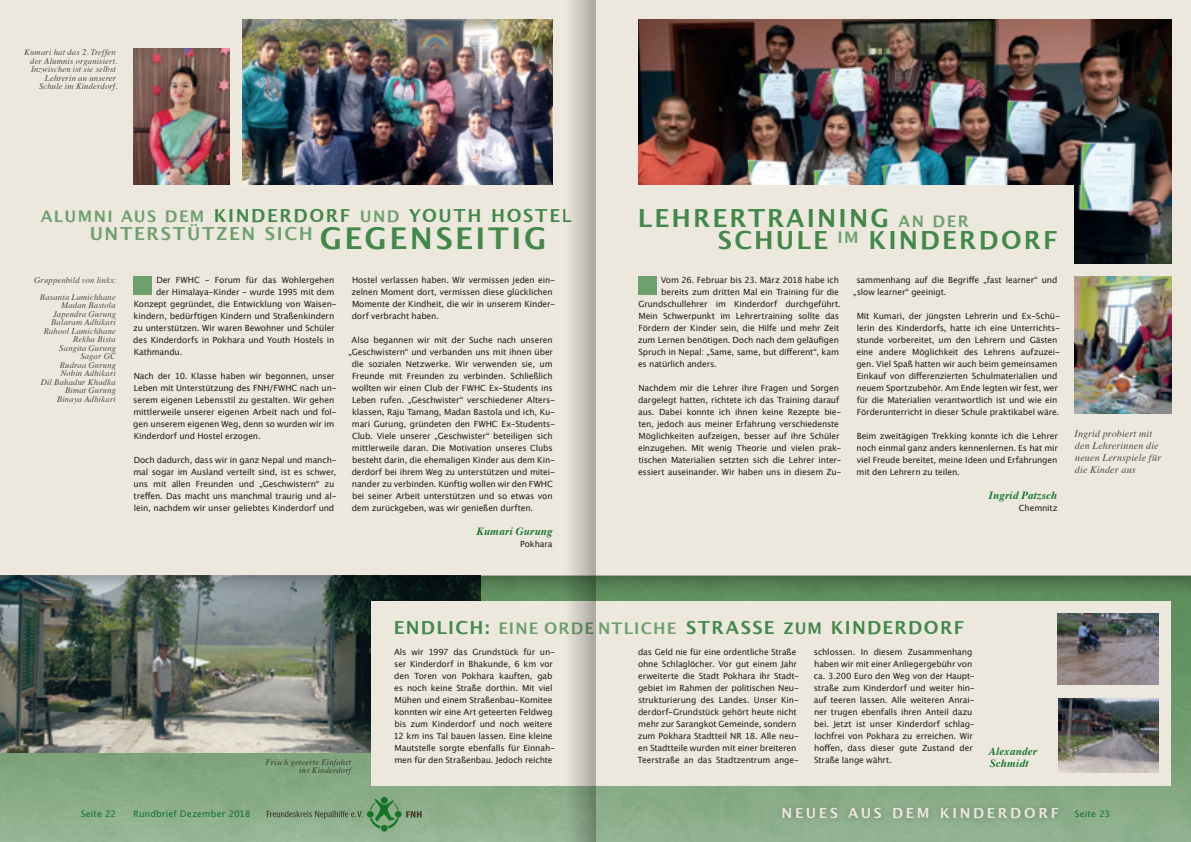
<style>
.page{position:relative;width:1191px;height:842px;background:#fff}
.page>*{position:absolute;margin:0;border:0;box-sizing:border-box;transform-origin:0 0}
.t1{font:700 25px/22px "Lucida Grande";letter-spacing:.085em;color:#42884a}
.t2{font:700 18px/18px "Lucida Grande";letter-spacing:.085em;color:#42884a}
.t3{font:700 14px "Lucida Grande";letter-spacing:.19em;color:#ece8dd}
.t4{font:italic 700 11px/12px "Times";letter-spacing:.02em;color:#127430}
.t5{font:italic 10px/12px "Times";letter-spacing:.015em;color:#231f20}
.t6{font:9px "Lucida Grande";letter-spacing:.01em;color:#127430}
.t7{font:8.5px/12px "Lucida Grande";letter-spacing:-.015em;color:#231f20}
.t8{font:italic 8.5px/8.5px "Times";letter-spacing:.025em;color:#231f20;text-align:right}
.s1{font-size:16px;color:#6e9f6e}
.s2{color:#6e9f6e}
.s3{font-size:30px}
.s4{font-size:16px}
</style>
<div class="page">
<img style="left:0;top:752px;width:565px;height:90px">
<svg style="left:595px;top:611px;width:596px;height:231px;background:#89ac87"></svg>
<svg style="left:266px;top:797px;width:156px;height:34px;background:#81a580"></svg>
<div style="left:0;top:0;width:1191px;height:575px;background:#ece8dd"></div>
<img style="left:1074px;top:184px;width:97px;height:80px">
<img style="left:0;top:611px;width:371px;height:141px">
<div style="left:371px;top:601px;width:800px;height:184px;background:#ece8dd"></div>
<img style="left:242px;top:20px;width:311px;height:164px">
<img style="left:133px;top:49px;width:97px;height:136px">
<img style="left:1057px;top:614px;width:101px;height:71px">
<img style="left:1058px;top:698px;width:100px;height:74px">
<img style="left:1074px;top:277px;width:97px;height:137px">
<img style="left:638px;top:20px;width:533px;height:164px">
<div style="left:776px;top:802px;width:288px;height:23px;background:#88a886"></div>
<svg style="left:565px;top:0;width:30px;height:842px"></svg>
<div style="left:638px;top:276px;width:18px;height:19px;background:#6e9f6e"></div>
<div style="left:133px;top:276px;width:19px;height:19px;background:#6e9f6e"></div>
<svg style="left:0;top:575px;width:1191px;height:36px"></svg>
<p class="t8" style="left:24px;top:48px;width:94px">Kumari hat das 2. Treffen der Alumnis organisiert.<br>Inzwischen ist sie selbst<br>Lehrerin an unserer<br>Schule im Kinderdorf.</p>
<h2 class="t2" style="left:90px;top:206px;width:484px;text-indent:-49px"><span class="s1">ALUMNI AUS DEM</span> KINDERDORF <span class="s1">UND</span> YOUTH HOSTEL<br><span class="s2">UNTERSTÜTZEN SICH</span> <span class="s3">GEGENSEITIG</span></h2>
<h1 class="t1" style="left:718px;top:206px;width:341px;text-indent:-80px">LEHRERTRAINING <span class="s1">AN DER<br></span>SCHULE <sup>IM</sup> KINDERDORF</h1>
<p class="t8" style="left:34px;top:271px;width:84px;line-height:17px">Gruppenbild von links:<br>Basanta Lamichhane</p>
<p class="t8" style="left:41px;top:300px;width:77px">Madan Bastola<br>Japendra Gurung<br>Balaram Adhikari<br>Rahool Lamichhane<br>Rekha Bista<br>Sangita Gurung<br>Sagar GC<br>Rudraa Gurung<br>Nobin Adhikari<br>Dil Bahadur Khadka<br>Bimat Gurung<br>Binaya Adhikari</p>
<p class="t7" style="left:156px;top:274px;width:179px">Der FWHC - Forum für das Wohlergehen</p>
<p class="t7" style="left:156px;top:286px;width:180px">der Himalaya-Kinder - wurde 1995 mit dem</p>
<p class="t7" style="left:134px;top:298px;width:205px">Konzept gegründet, die Entwicklung von Waisen-</p>
<p class="t7" style="left:134px;top:310px;width:202px">kindern, bedürftigen Kindern und Straßenkindern</p>
<p class="t7" style="left:133px;top:322px;width:203px">zu unterstützen. Wir waren Bewohner und Schüler</p>
<p class="t7" style="left:133px;top:334px;width:202px">des Kinderdorfs in Pokhara und Youth Hostels in</p>
<p class="t7" style="left:134px;top:346px;width:50px">Kathmandu.</p>
<p class="t7" style="left:133px;top:370px;width:205px">Nach der 10. Klasse haben wir begonnen, unser Leben mit Unterstützung des FNH/FWHC nach un&shy;serem eigenen Lebensstil zu gestalten. Wir gehen mittlerweile unserer eigenen Arbeit nach und fol&shy;gen unserem eigenen Weg, denn so wurden wir im Kinderdorf und Hostel erzogen.</p>
<p class="t7" style="left:133px;top:454px;width:205px">Doch dadurch, dass wir in ganz Nepal und manch&shy;mal sogar im Ausland verteilt sind, ist es schwer, uns mit allen Freunden und „Geschwistern“ zu treffen. Das macht uns manchmal traurig und al&shy;lein, nachdem wir unser geliebtes Kinderdorf und</p>
<p class="t7" style="left:351px;top:274px;width:205px">Hostel verlassen haben. Wir vermissen jeden ein&shy;zelnen Moment dort, vermissen diese glücklichen Momente der Kindheit, die wir in unserem Kinder&shy;dorf verbracht haben.</p>
<p class="t7" style="left:351px;top:334px;width:202px">Also begannen wir mit der Suche nach unseren</p>
<p class="t7" style="left:348px;top:346px;width:206px">„Geschwistern“ und verbanden uns mit ihnen über</p>
<p class="t7" style="left:352px;top:358px;width:202px">die sozialen Netzwerke. Wir verwenden sie, um</p>
<p class="t7" style="left:352px;top:370px;width:202px">Freunde mit Freunden zu verbinden. Schließlich</p>
<p class="t7" style="left:352px;top:382px;width:202px">wollten wir einen Club der FWHC Ex-Students ins</p>
<p class="t7" style="left:352px;top:394px;width:205px">Leben rufen. „Geschwister“ verschiedener Alters-</p>
<p class="t7" style="left:352px;top:406px;width:205px">klassen, Raju Tamang, Madan Bastola und ich, Ku-</p>
<p class="t7" style="left:352px;top:418px;width:205px">mari Gurung, gründeten den FWHC Ex-Students-</p>
<p class="t7" style="left:352px;top:430px;width:202px">Club. Viele unserer „Geschwister“ beteiligen sich</p>
<p class="t7" style="left:352px;top:442px;width:202px">mittlerweile daran. Die Motivation unseres Clubs</p>
<p class="t7" style="left:352px;top:454px;width:205px">besteht darin, die ehemaligen Kinder aus dem Kin-</p>
<p class="t7" style="left:352px;top:466px;width:205px">derdorf bei ihrem Weg zu unterstützen und mitei-</p>
<p class="t7" style="left:352px;top:478px;width:203px">nander zu verbinden. Künftig wollen wir den FWHC</p>
<p class="t7" style="left:352px;top:490px;width:202px">bei seiner Arbeit unterstützen und so etwas von</p>
<p class="t7" style="left:352px;top:502px;width:183px">dem zurückgeben, was wir genießen durften.</p>
<p class="t4" style="left:477px;top:524px;width:77px">Kumari Gurung</p>
<p class="t7" style="left:520px;top:538px;width:34px">Pokhara</p>
<p class="t7" style="left:661px;top:274px;width:180px">Vom 26. Februar bis 23. März 2018 habe ich</p>
<p class="t7" style="left:661px;top:286px;width:179px">bereits zum dritten Mal ein Training für die</p>
<p class="t7" style="left:638px;top:298px;width:204px">Grundschullehrer im Kinderdorf durchgeführt.</p>
<p class="t7" style="left:638px;top:310px;width:202px">Mein Schwerpunkt im Lehrertraining sollte das</p>
<p class="t7" style="left:638px;top:322px;width:202px">Fördern der Kinder sein, die Hilfe und mehr Zeit</p>
<p class="t7" style="left:638px;top:334px;width:203px">zum Lernen benötigen. Doch nach dem geläufigen</p>
<p class="t7" style="left:638px;top:346px;width:202px">Spruch in Nepal: „Same, same, but different“, kam</p>
<p class="t7" style="left:638px;top:358px;width:80px">es natürlich anders.</p>
<p class="t7" style="left:638px;top:382px;width:205px">Nachdem mir die Lehrer ihre Fragen und Sorgen dargelegt hatten, richtete ich das Training darauf aus. Dabei konnte ich ihnen keine Rezepte bie&shy;ten, jedoch aus meiner Erfahrung verschiedenste Möglichkeiten aufzeigen, besser auf ihre Schüler einzugehen. Mit wenig Theorie und vielen prak&shy;tischen Materialien setzten sich die Lehrer inter&shy;essiert auseinander. Wir haben uns in diesem Zu-</p>
<p class="t7" style="left:853px;top:274px;width:206px;text-indent:3px">sammenhang auf die Begriffe „fast learner“ und „slow learner“ geeinigt.</p>
<p class="t7" style="left:856px;top:310px;width:205px">Mit Kumari, der jüngsten Lehrerin und Ex-Schü&shy;lerin des Kinderdorfs, hatte ich eine Unterrichts&shy;stunde vorbereitet, um den Lehrern und Gästen eine andere Möglichkeit des Lehrens aufzuzei&shy;gen. Viel Spaß hatten wir auch beim gemeinsamen Einkauf von differenzierten Schulmaterialien und neuem Sportzubehör. Am Ende legten wir fest, wer für die Materialien verantwortlich ist und wie ein Förderunterricht in dieser Schule praktikabel wäre.</p>
<p class="t7" style="left:856px;top:430px;width:203px;text-align:justify">Beim zweitägigen Trekking konnte ich die Lehrer noch einmal ganz anders kennenlernen. Es hat mir viel Freude bereitet, meine Ideen und Erfahrungen mit den Lehrern zu teilen.</p>
<p class="t4" style="left:989px;top:488px;width:70px">Ingrid Patzsch</p>
<p class="t7" style="left:1019px;top:502px;width:40px">Chemnitz</p>
<p class="t5" style="left:1074px;top:427px;width:88px">Ingrid probiert mit den Lehrerinnen die neuen Lernspiele für die Kinder aus</p>
<p class="t8" style="left:265px;top:757px;width:87px">Frisch geteerte Einfahrt ins Kinderdorf</p>
<h2 class="t2" style="left:394px;top:618px;width:571px">ENDLICH: <span class="s1">EINE ORDE NTLICHE</span> STRASSE <span class="s4">ZUM</span> KINDERDORF</h2>
<p class="t7" style="left:393px;top:646px;width:163px">Als wir 1997 das Grundstück für un&shy;ser Kinderdorf in Bhakunde, 6 km vor den Toren von Pokhara kauften, gab es noch keine Straße dorthin. Mit viel Mühen und einem Straßenbau-Komitee konnten wir eine Art geteerten Feldweg bis zum Kinderdorf und noch weitere 12 km ins Tal bauen lassen. Eine kleine Mautstelle sorgte ebenfalls für Einnah&shy;men für den Straßenbau. Jedoch reichte</p>
<p class="t7" style="left:637px;top:646px;width:163px">das Geld nie für eine ordentliche Straße ohne Schlaglöcher. Vor gut einem Jahr erweiterte die Stadt Pokhara ihr Stadt&shy;gebiet im Rahmen der politischen Neu&shy;strukturierung des Landes. Unser Kin&shy;derdorf-Grundstück gehört heute nicht mehr zur Sarangkot Gemeinde, sondern zum Pokhara Stadtteil NR 18. Alle neu&shy;en Stadtteile wurden mit einer breiteren Teerstraße an das Stadtzentrum ange-</p>
<p class="t7" style="left:814px;top:646px;width:162px">schlossen. In diesem Zusammenhang haben wir mit einer Anliegergebühr von ca. 3.200 Euro den Weg von der Haupt&shy;straße zum Kinderdorf und weiter hin&shy;auf teeren lassen. Alle weiteren Anrai&shy;ner trugen ebenfalls ihren Anteil dazu bei. Jetzt ist unser Kinderdorf schlag&shy;lochfrei von Pokhara zu erreichen. Wir hoffen, dass dieser gute Zustand der Straße lange währt.</p>
<p class="t4" style="left:988px;top:744px;width:50px">Alexander<br>Schmidt</p>
<h3 class="t3" style="left:781px;top:802px;width:279px">NEUES AUS DEM KINDERDORF</h3>
<p class="t6" style="left:81px;top:809px;width:37px">Seite 22</p>
<p class="t6" style="left:133px;top:809px;width:119px">Rundbrief Dezember 2018</p>
<p class="t6" style="left:1074px;top:809px;width:37px">Seite 23</p>
</div>
